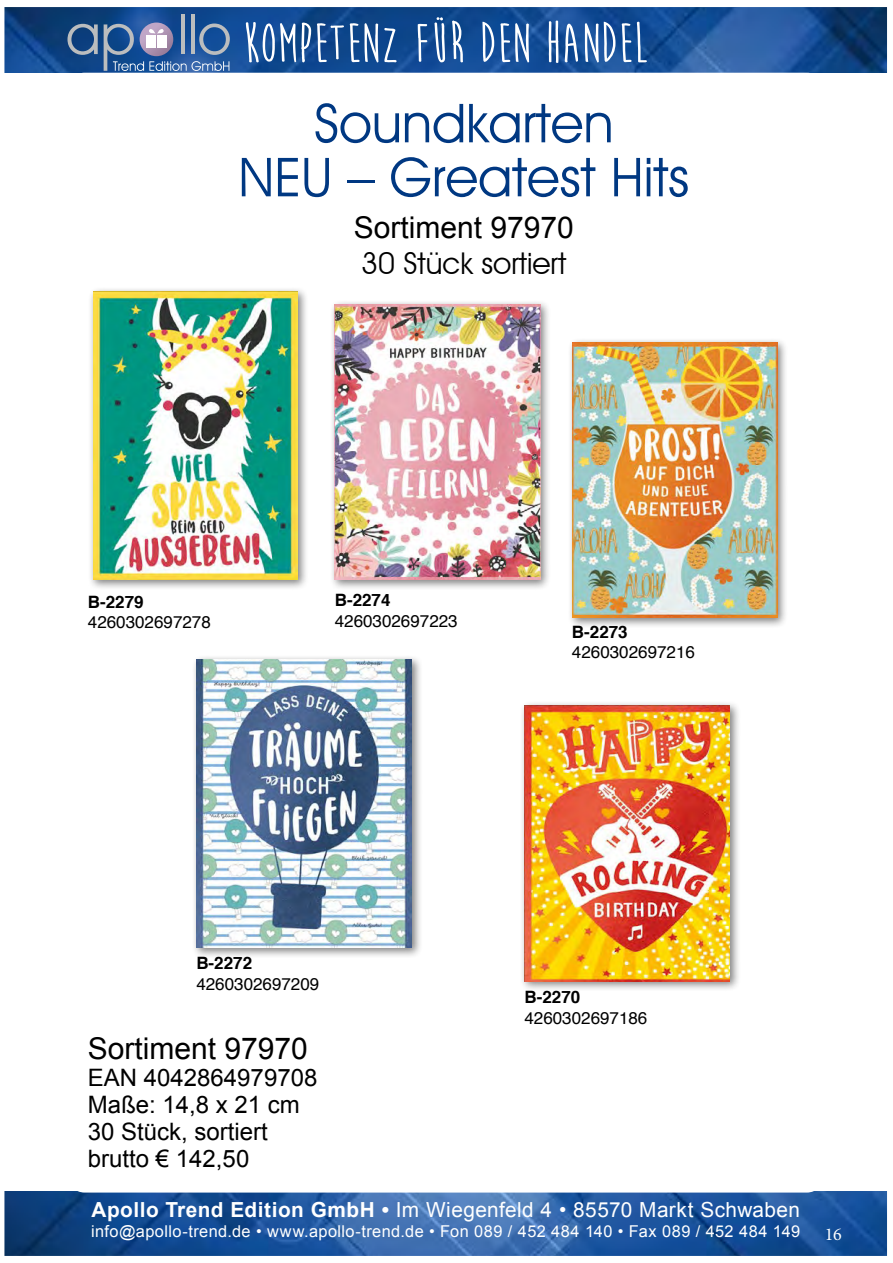
<style>
.page{position:relative;width:893px;height:1263px;background:#fff}
.page>*{position:absolute;margin:0;border:0;box-sizing:border-box;transform-origin:0 0}
.t1{font:700 56.4px "Moon Flower";color:#fff}
.t2{font:54px/54px "Avant Garde IT Cby BT";color:#003882;text-align:center}
.t3{font:30px "Arial";color:#000}
.t4{font:30px "Avant Garde IT Cby BT";color:#000}
.t5{font:24px/27px "Arial";color:#000}
.t6{font:20.85px "Arial";letter-spacing:.02em;color:#fff}
.t7{font:18px "Minion Pro";color:#fff}
.t8{font:16.95px "Helvetica";color:#000}
.t9{font:700 16.95px "Helvetica";color:#000}
.t10{font:16.35px "Arial";letter-spacing:.025em;color:#fff}
.s1{font-weight:700}
</style>
<div class="page">
<img style="left:4px;top:7px;width:883px;height:1249px">
<svg style="left:67px;top:24px;width:31px;height:31px"></svg>
<hr style="left:181px;top:15px;width:4px;height:39px;background:#bbbdbe">
<hr style="left:191px;top:15px;width:4px;height:39px;background:#bbbdbe">
<div style="left:140px;top:23px;width:33px;height:33px;background:#c0a6c7;border-radius:17px"></div>
<svg style="left:104px;top:24px;width:126px;height:47px;background:#5779aa"></svg>
<div style="left:0;top:73px;width:893px;height:1118px;background:#fff"></div>
<div style="left:519px;top:700px;width:222px;height:292px;background:#000;opacity:.5"></div>
<img style="left:524px;top:706px;width:206px;height:275px">
<div style="left:88px;top:286px;width:221px;height:305px;background:#000;opacity:.5"></div>
<img style="left:93px;top:291px;width:205px;height:289px">
<div style="left:330px;top:299px;width:221px;height:292px;background:#000;opacity:.5"></div>
<img style="left:335px;top:304px;width:205px;height:276px">
<div style="left:567px;top:337px;width:222px;height:292px;background:#000;opacity:.5"></div>
<img style="left:572px;top:343px;width:205px;height:275px">
<div style="left:191px;top:654px;width:232px;height:305px;background:#000;opacity:.5"></div>
<img style="left:196px;top:659px;width:215px;height:289px">
<h1 class="t1" style="left:243px;top:14px;width:408px">KOMPETENZ FÜR DEN HANDEL</h1>
<h2 class="t2" style="left:238px;top:96px;width:452px">Soundkarten<br>NEU – Greatest Hits</h2>
<h3 class="t3" style="left:354px;top:211px;width:222px">Sortiment 97970</h3>
<h3 class="t4" style="left:361px;top:245px;width:207px">30 Stück sortiert</h3>
<p class="t9" style="left:88px;top:588px;width:57px">B-2279</p>
<p class="t8" style="left:88px;top:609px;width:124px">4260302697278</p>
<p class="t9" style="left:335px;top:586px;width:57px">B-2274</p>
<p class="t8" style="left:335px;top:608px;width:124px">4260302697223</p>
<p class="t9" style="left:572px;top:618px;width:57px">B-2273</p>
<p class="t8" style="left:572px;top:639px;width:124px">4260302697216</p>
<p class="t9" style="left:196px;top:950px;width:57px">B-2272</p>
<p class="t8" style="left:196px;top:971px;width:124px">4260302697209</p>
<h3 class="t3" style="left:88px;top:1032px;width:222px">Sortiment 97970</h3>
<h3 class="t5" style="left:88px;top:1064px;width:231px">EAN 4042864979708<br>Maße: 14,8 x 21 cm<br>30 Stück, sortiert brutto € 142,50</h3>
<p class="t9" style="left:524px;top:984px;width:57px">B-2270</p>
<p class="t8" style="left:524px;top:1005px;width:124px">4260302697186</p>
<p class="t6" style="left:91px;top:1196px;width:710px"><span class="s1">Apollo Trend Edition GmbH •</span> Im Wiegenfeld 4 • 85570 Markt Schwaben</p>
<p class="t10" style="left:91px;top:1220px;width:711px">info@apollo-trend.de • www.apollo-trend.de • Fon 089 / 452 484 140 • Fax 089 / 452 484 149</p>
<p class="t7" style="left:825px;top:1222px;width:19px">16</p>
</div>
